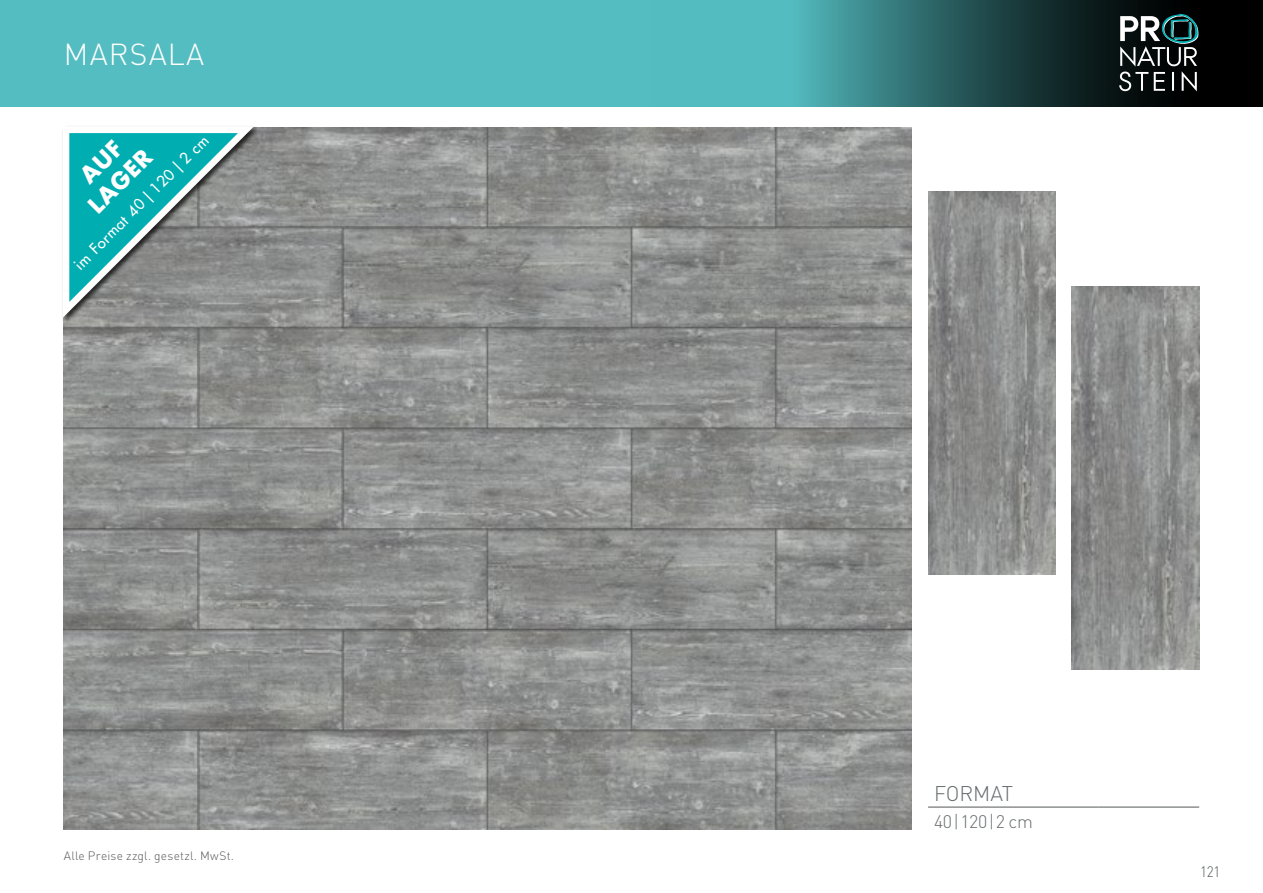
<style>
.page{position:relative;width:1263px;height:893px;background:#fff}
.page>*{position:absolute;margin:0;border:0;box-sizing:border-box;transform-origin:0 0}
.t1{font:300 30px "DIN Pro";letter-spacing:.04em;color:#fff}
.t2{font:700 22.5px/27px "Futura Std";color:#fff;text-align:center}
.t3{font:300 21px "DIN Pro";color:#676c6e}
.t4{font:300 18px "DIN Pro";letter-spacing:-.025em;color:#676c6e}
.t5{font:500 15px "Futura Std";color:#fff}
.t6{font:300 15px "DIN Pro";color:#545656;scale:.9 1}
.t7{font:300 12px "DIN Pro";letter-spacing:.02em;color:#545656}
</style>
<div class="page">
<div style="left:0;top:0;width:1263px;height:106px;background:#54bdc1"></div>
<svg style="left:806px;top:0;width:457px;height:106px;background:#1f4648"></svg>
<svg style="left:1119px;top:14px;width:79px;height:77px;background:#3f4a4b"></svg>
<img style="left:64px;top:128px;width:847px;height:701px">
<img style="left:1072px;top:287px;width:127px;height:382px">
<img style="left:928px;top:191px;width:128px;height:383px">
<hr style="left:928px;top:807px;width:170px;height:1px;background:#545656">
<hr style="left:1098px;top:807px;width:101px;height:1px;background:#545656">
<svg style="left:62px;top:127px;width:200px;height:199px;background:#63a1a2"></svg>
<h1 class="t1" style="left:64px;top:31px;width:142px">MARSALA</h1>
<p class="t5" style="left:70px;top:260px;width:184px;rotate:-45deg">im Format 40 | 120 | 2 cm</p>
<h2 class="t2" style="left:63px;top:180px;width:80px;rotate:-45deg">AUF<br>LAGER</h2>
<p class="t7" style="left:64px;top:846px;width:172px">Alle Preise zzgl. gesetzl. MwSt.</p>
<h3 class="t3" style="left:934px;top:778px;width:81px">FORMAT</h3>
<h3 class="t4" style="left:934px;top:808px;width:100px">40|120|2 cm</h3>
<p class="t6" style="left:1200px;top:861px;width:24px">121</p>
</div>
